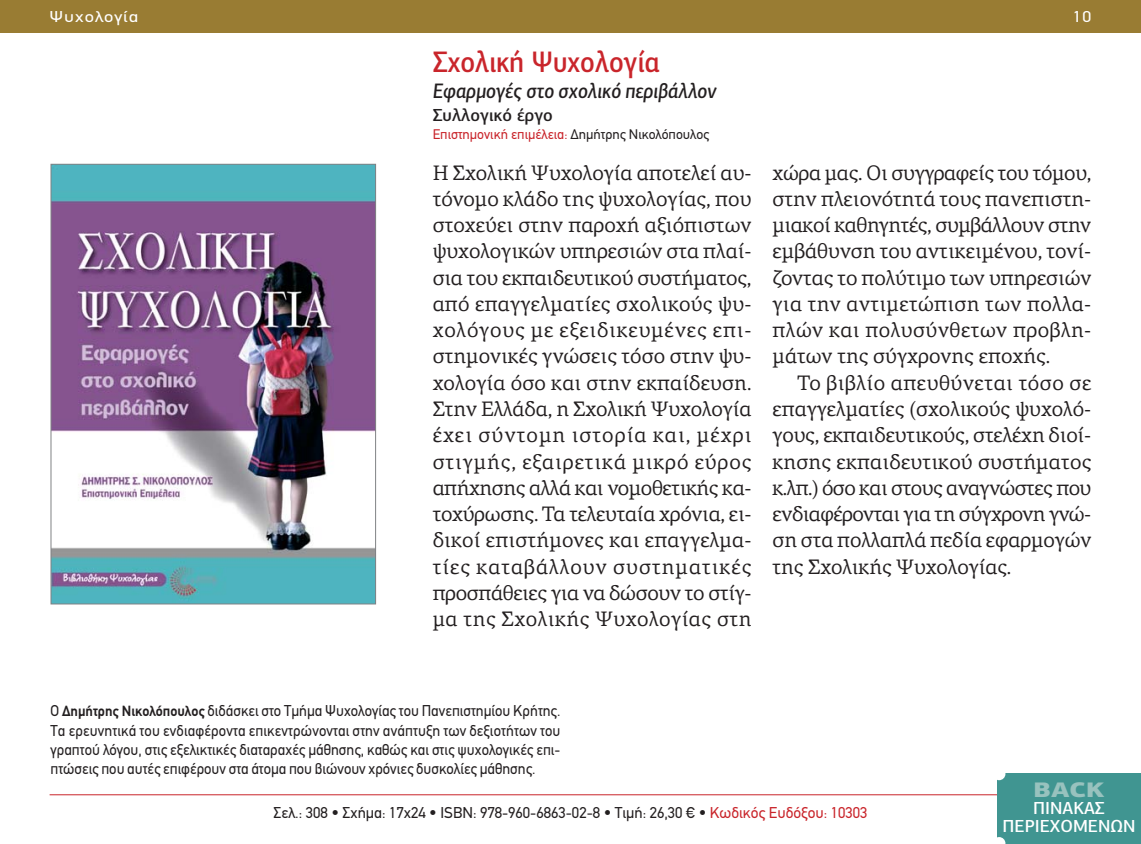
<style>
.page{position:relative;width:1141px;height:844px;background:#fff}
.page>*{position:absolute;margin:0;border:0;box-sizing:border-box;transform-origin:0 0}
.t1{font:500 29.75px "PF Agora Sans Pro";color:#c9252b;scale:.9 1}
.t2{font:21px/26.2px "PF Agora Serif Pro";letter-spacing:-.005em;color:#231f20;text-align:justify}
.t3{font:italic 500 21px "PF Agora Sans Pro";color:#231f20;scale:.9 1}
.t4{font:900 21px "PF Agora Sans Pro";color:#98c2be;scale:1.2 1}
.t5{font:500 17.5px/17.5px "PF Agora Sans Pro";color:#fff;text-align:center}
.t6{font:500 17.5px "PF Agora Sans Pro";color:#231f20}
.t7{font:15.75px/19.2px "PF Din Text";color:#231f20;text-align:justify;scale:.95 1}
.t8{font:15.75px "PF Din Text";color:#231f20}
.t9{font:15.75px "PF Din Text";letter-spacing:.05em;color:#fff;scale:1.2 1}
.t10{font:14px "PF Din Text";color:#c9252b}
.s1{color:#231f20}
.s2{font-weight:700;font-size:14.88px}
.s3{color:#c9252b}
</style>
<div class="page">
<img style="left:53px;top:166px;width:321px;height:436px">
<div style="left:51px;top:164px;width:325px;height:440px;border:1px solid #808285"></div>
<hr style="left:50px;top:794px;width:1041px;height:1px;background:#c9252b">
<div style="left:0;top:0;width:1141px;height:32px;background:#997c33"></div>
<div style="left:997px;top:772px;width:144px;height:71px;background:#409591"></div>
<div style="left:993px;top:767px;width:12px;height:13px;background:#fff;border-radius:50%"></div>
<svg style="left:997px;top:837px;width:8px;height:6px"></svg>
<p class="t9" style="left:50px;top:11px;width:75px">Ψυχολογία</p>
<p class="t9" style="left:1073px;top:11px;width:17px">10</p>
<h1 class="t1" style="left:433px;top:51px;width:254px">Σχολική Ψυχολογία</h1>
<p class="t3" style="left:433px;top:79px;width:317px">Εφαρμογές στο σχολικό περιβάλλον</p>
<p class="t6" style="left:433px;top:108px;width:122px">Συλλογικό έργο</p>
<p class="t10" style="left:433px;top:129px;width:278px">Επιστημονική επιμέλεια: <span class="s1">Δημήτρης Νικολόπουλος</span></p>
<p class="t2" style="left:433px;top:161px;width:320px">Η Σχολική Ψυχολογία αποτελεί αυ&shy;τόνομο κλάδο της ψυχολογίας, που στοχεύει στην παροχή αξιόπιστων ψυχολογικών υπηρεσιών στα πλαί&shy;σια του εκπαιδευτικού συστήματος, από επαγγελματίες σχολικούς ψυ&shy;χολόγους με εξειδικευμένες επι&shy;στημονικές γνώσεις τόσο στην ψυ&shy;χολογία όσο και στην εκπαίδευση.<br>Στην Ελλάδα, η Σχολική Ψυχολογία έχει σύντομη ιστορία και, μέχρι στιγμής, εξαιρετικά μικρό εύρος απήχησης αλλά και νομοθετικής κα&shy;τοχύρωσης. Τα τελευταία χρόνια, ει&shy;δικοί επιστήμονες και επαγγελμα&shy;τίες καταβάλλουν συστηματικές προσπάθειες για να δώσουν το στίγ&shy;μα της Σχολικής Ψυχολογίας στη</p>
<p class="t2" style="left:772px;top:161px;width:320px">χώρα μας. Οι συγγραφείς του τόμου, στην πλειονότητά τους πανεπιστη&shy;μιακοί καθηγητές, συμβάλλουν στην εμβάθυνση του αντικειμένου, τονί&shy;ζοντας το πολύτιμο των υπηρεσιών για την αντιμετώπιση των πολλα&shy;πλών και πολυσύνθετων προβλη&shy;μάτων της σύγχρονης εποχής.</p>
<p class="t2" style="left:772px;top:371px;width:320px;text-indent:25px">Το βιβλίο απευθύνεται τόσο σε επαγγελματίες (σχολικούς ψυχολό&shy;γους, εκπαιδευτικούς, στελέχη διοί&shy;κησης εκπαιδευτικού συστήματος κ.λπ.) όσο και στους αναγνώστες που ενδιαφέρονται για τη σύγχρονη γνώ&shy;ση στα πολλαπλά πεδία εφαρμογών της Σχολικής Ψυχολογίας.</p>
<p class="t7" style="left:51px;top:702px;width:538px">Ο <span class="s2">Δημήτρης Νικολόπουλος</span> διδάσκει στο Τμήμα Ψυχολογίας του Πανεπιστημίου Κρήτης.<br>Τα ερευνητικά του ενδιαφέροντα επικεντρώνονται στην ανάπτυξη των δεξιοτήτων του γραπτού λόγου, στις εξελικτικές διαταραχές μάθησης, καθώς και στις ψυχολογικές επι&shy;πτώσεις που αυτές επιφέρουν στα άτομα που βιώνουν χρόνιες δυσκολίες μάθησης.</p>
<p class="t8" style="left:274px;top:806px;width:595px">Σελ.: 308 • Σχήμα: 17x24 • ISBN: 978-960-6863-02-8 • Τιμή: 26,30 € • <span class="s3">Κωδικός Ευδόξου: 10303</span></p>
<p class="t4" style="left:1034px;top:777px;width:61px">BACK</p>
<p class="t5" style="left:1003px;top:801px;width:134px">ΠΙΝΑΚΑΣ<br>ΠΕΡΙΕΧΟΜΕΝΩΝ</p>
</div>
